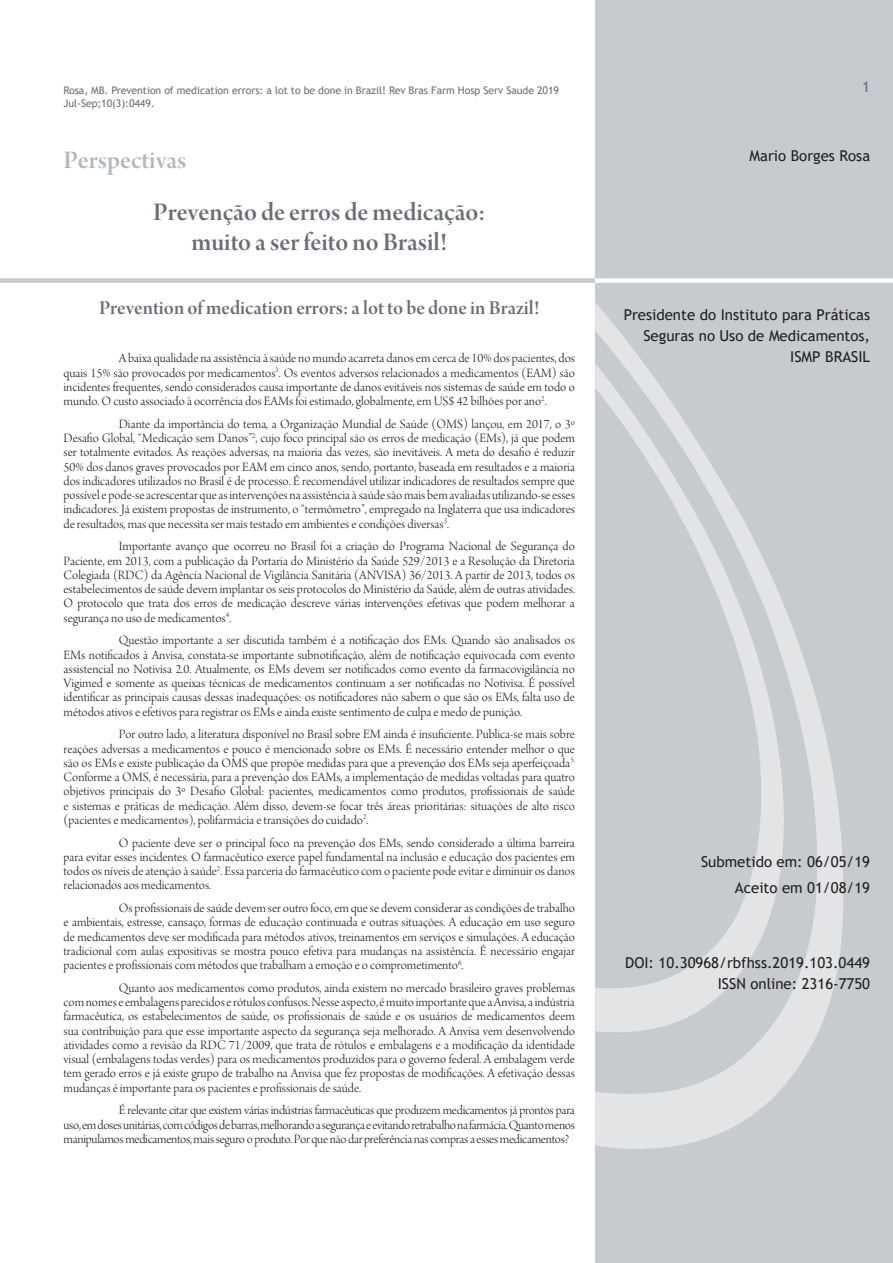
<style>
.page{position:relative;width:893px;height:1263px;background:#fff}
.page>*{position:absolute;margin:0;border:0;box-sizing:border-box;transform-origin:0 0}
.t1{font:27px/30px "Arno Pro Smbd Display";color:#6a6d73;text-align:center}
.t2{font:27px "Arno Pro Smbd Display";color:#b1b7bc}
.t3{font:21px "Arno Pro Smbd Display";color:#6a6d73}
.t4{font:15px/21px "Trebuchet MS";color:#231f20;text-align:right}
.t5{font:15px "Trebuchet MS";color:#6a6d73}
.t6{font:13.5px/14.2px "Arno Pro Light Display";color:#231f20;text-align:justify}
.t7{font:10.5px "Trebuchet MS";letter-spacing:-.005em;color:#6a6d73}
</style>
<div class="page">
<div style="left:595px;top:0;width:298px;height:1263px;background:#c7cbcf"></div>
<svg style="left:595px;top:303px;width:249px;height:846px"></svg>
<svg style="left:595px;top:363px;width:190px;height:671px"></svg>
<svg style="left:0;top:278px;width:893px;height:5px;background:#dbdde0"></svg>
<p class="t7" style="left:64px;top:83px;width:497px">Rosa, MB. Prevention of medication errors: a lot to be done in Brazil! Rev Bras Farm Hosp Serv Saude 2019</p>
<p class="t5" style="left:862px;top:77px;width:9px">1</p>
<p class="t7" style="left:64px;top:97px;width:93px">Jul-Sep;10(3):0449.</p>
<p class="t5" style="left:862px;top:79px;width:9px">1</p>
<h1 class="t2" style="left:64px;top:145px;width:125px">Perspectivas</h1>
<h1 class="t1" style="left:153px;top:199px;width:333px">Prevenção de erros de medicação: muito a ser feito no Brasil!</h1>
<h2 class="t3" style="left:99px;top:297px;width:442px">Prevention of medication errors: a lot to be done in Brazil!</h2>
<p class="t6" style="left:64px;top:352px;width:513px;text-indent:55px">A baixa qualidade na assistência à saúde no mundo acarreta danos em cerca de 10% dos pacientes, dos quais 15% são provocados por medicamentos<sup>1</sup>. Os eventos adversos relacionados a medicamentos (EAM) são incidentes frequentes, sendo considerados causa importante de danos evitáveis nos sistemas de saúde em todo o mundo. O custo associado à ocorrência dos EAMs foi estimado, globalmente, em US$ 42 bilhões por ano<sup>2</sup>.</p>
<p class="t6" style="left:64px;top:417px;width:513px;text-indent:55px">Diante da importância do tema, a Organização Mundial de Saúde (OMS) lançou, em 2017, o 3º Desafio Global, “Medicação sem Danos”<sup>2</sup>, cujo foco principal são os erros de medicação (EMs), já que podem ser totalmente evitados. As reações adversas, na maioria das vezes, são inevitáveis. A meta do desafio é reduzir 50% dos danos graves provocados por EAM em cinco anos, sendo, portanto, baseada em resultados e a maioria dos indicadores utilizados no Brasil é de processo. É recomendável utilizar indicadores de resultados sempre que possível e pode-se acrescentar que as intervenções na assistência à saúde são mais bem avaliadas utilizando-se esses indicadores. Já existem propostas de instrumento, o “termômetro”, empregado na Inglaterra que usa indicadores de resultados, mas que necessita ser mais testado em ambientes e condições diversas<sup>3</sup>.</p>
<p class="t6" style="left:64px;top:540px;width:513px;text-indent:55px">Importante avanço que ocorreu no Brasil foi a criação do Programa Nacional de Segurança do Paciente, em 2013, com a publicação da Portaria do Ministério da Saúde 529/2013 e a Resolução da Diretoria Colegiada (RDC) da Agência Nacional de Vigilância Sanitária (ANVISA) 36/2013. A partir de 2013, todos os estabelecimentos de saúde devem implantar os seis protocolos do Ministério da Saúde, além de outras atividades.<br>O protocolo que trata dos erros de medicação descreve várias intervenções efetivas que podem melhorar a segurança no uso de medicamentos<sup>4</sup>.</p>
<p class="t6" style="left:64px;top:634px;width:513px;text-indent:55px">Questão importante a ser discutida também é a notificação dos EMs. Quando são analisados os EMs notificados à Anvisa, constata-se importante subnotificação, além de notificação equivocada com evento assistencial no Notivisa 2.0. Atualmente, os EMs devem ser notificados como evento da farmacovigilância no Vigimed e somente as queixas técnicas de medicamentos continuam a ser notificadas no Notivisa. É possível identificar as principais causas dessas inadequações: os notificadores não sabem o que são os EMs, falta uso de métodos ativos e efetivos para registrar os EMs e ainda existe sentimento de culpa e medo de punição.</p>
<p class="t6" style="left:64px;top:728px;width:513px;text-indent:55px">Por outro lado, a literatura disponível no Brasil sobre EM ainda é insuficiente. Publica-se mais sobre reações adversas a medicamentos e pouco é mencionado sobre os EMs. É necessário entender melhor o que são os EMs e existe publicação da OMS que propõe medidas para que a prevenção dos EMs seja aperfeiçoada<sup>5.<br></sup>Conforme a OMS, é necessária, para a prevenção dos EAMs, a implementação de medidas voltadas para quatro objetivos principais do 3º Desafio Global: pacientes, medicamentos como produtos, profissionais de saúde e sistemas e práticas de medicação. Além disso, devem-se focar três áreas prioritárias: situações de alto risco (pacientes e medicamentos), polifarmácia e transições do cuidado<sup>2</sup>.</p>
<p class="t6" style="left:64px;top:836px;width:513px;text-indent:55px">O paciente deve ser o principal foco na prevenção dos EMs, sendo considerado a última barreira para evitar esses incidentes. O farmacêutico exerce papel fundamental na inclusão e educação dos pacientes em todos os níveis de atenção à saúde<sup>2</sup>. Essa parceria do farmacêutico com o paciente pode evitar e diminuir os danos relacionados aos medicamentos.</p>
<p class="t6" style="left:64px;top:902px;width:513px;text-indent:55px">Os profissionais de saúde devem ser outro foco, em que se devem considerar as condições de trabalho e ambientais, estresse, cansaço, formas de educação continuada e outras situações. A educação em uso seguro de medicamentos deve ser modificada para métodos ativos, treinamentos em serviços e simulações. A educação tradicional com aulas expositivas se mostra pouco efetiva para mudanças na assistência. É necessário engajar pacientes e profissionais com métodos que trabalham a emoção e o comprometimento<sup>6</sup>.</p>
<p class="t6" style="left:64px;top:982px;width:513px;text-indent:55px">Quanto aos medicamentos como produtos, ainda existem no mercado brasileiro graves problemas com nomes e embalagens parecidos e rótulos confusos. Nesse aspecto, é muito importante que a Anvisa, a indústria farmacêutica, os estabelecimentos de saúde, os profissionais de saúde e os usuários de medicamentos deem sua contribuição para que esse importante aspecto da segurança seja melhorado. A Anvisa vem desenvolvendo atividades como a revisão da RDC 71/2009, que trata de rótulos e embalagens e a modificação da identidade visual (embalagens todas verdes) para os medicamentos produzidos para o governo federal. A embalagem verde tem gerado erros e já existe grupo de trabalho na Anvisa que fez propostas de modificações. A efetivação dessas mudanças é importante para os pacientes e profissionais de saúde.</p>
<p class="t6" style="left:64px;top:1104px;width:513px;text-indent:55px">É relevante citar que existem várias indústrias farmacêuticas que produzem medicamentos já prontos para uso, em doses unitárias, com códigos de barras, melhorando a segurança e evitando retrabalho na farmácia. Quanto menos manipulamos medicamentos, mais seguro o produto. Por que não dar preferência nas compras a esses medicamentos?</p>
<p class="t4" style="left:750px;top:145px;width:122px">Mario Borges Rosa</p>
<p class="t4" style="left:624px;top:304px;width:248px">Presidente do Instituto para Práticas<br>Seguras no Uso de Medicamentos,<br>ISMP BRASIL</p>
<p class="t4" style="left:701px;top:849px;width:171px;line-height:25.2px">Submetido em: 06/05/19<br>Aceito em 01/08/19</p>
<p class="t4" style="left:625px;top:952px;width:246px">DOI: 10.30968/rbfhss.2019.103.0449<br>ISSN online: 2316-7750</p>
</div>
